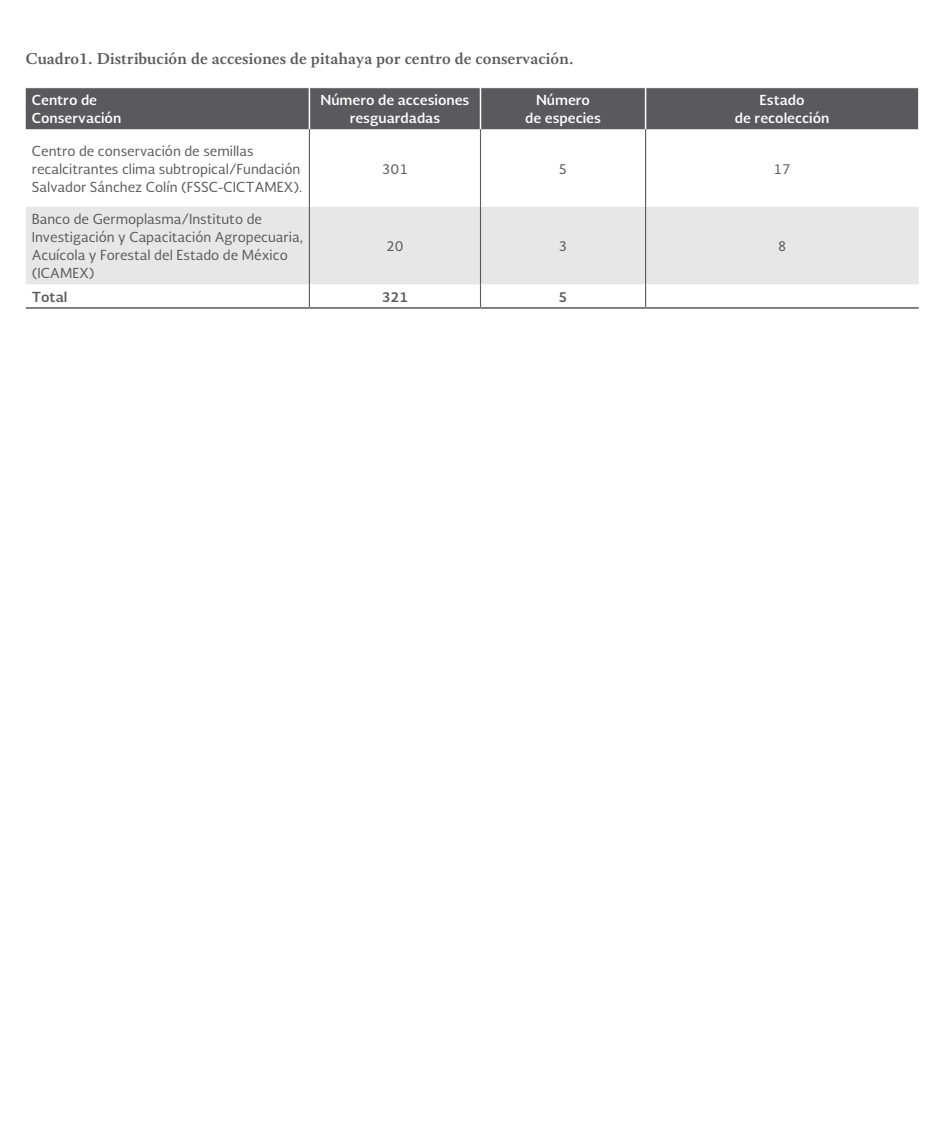
<style>
.page{position:relative;width:943px;height:1123px;background:#fff}
.page>*{position:absolute;margin:0;border:0;box-sizing:border-box;transform-origin:0 0}
.t1{font:700 15.6px "Soberana Texto";color:#5a5a5c}
.t2{font:13.5px/18px "Soberana Sans";color:#5a5a5c}
.t3{font:700 13.5px/18px "Soberana Sans";color:#fff;text-align:center}
.t4{font:700 13.5px "Soberana Sans";color:#5a5a5c}
</style>
<div class="page">
<div style="left:26px;top:88px;width:892px;height:41px;background:#5a5a5c"></div>
<div style="left:26px;top:207px;width:892px;height:77px;background:#e7e7e8"></div>
<hr style="left:309px;top:88px;width:1px;height:41px;background:#fff">
<hr style="left:480px;top:88px;width:1px;height:41px;background:#fff">
<hr style="left:645px;top:88px;width:1px;height:41px;background:#fff">
<hr style="left:309px;top:129px;width:1px;height:78px;background:#5a5a5c">
<hr style="left:480px;top:129px;width:1px;height:78px;background:#5a5a5c">
<hr style="left:645px;top:129px;width:1px;height:78px;background:#5a5a5c">
<hr style="left:309px;top:207px;width:1px;height:77px;background:#5a5a5c">
<hr style="left:480px;top:207px;width:1px;height:77px;background:#5a5a5c">
<hr style="left:645px;top:207px;width:1px;height:77px;background:#5a5a5c">
<svg style="left:309px;top:284px;width:1px;height:23px"></svg>
<svg style="left:480px;top:284px;width:1px;height:23px"></svg>
<svg style="left:645px;top:284px;width:1px;height:23px"></svg>
<hr style="left:26px;top:307px;width:283px;height:2px;background:#5a5a5c">
<hr style="left:309px;top:307px;width:171px;height:2px;background:#5a5a5c">
<hr style="left:480px;top:307px;width:165px;height:2px;background:#5a5a5c">
<hr style="left:645px;top:307px;width:273px;height:2px;background:#5a5a5c">
<p class="t1" style="left:26px;top:49px;width:549px">Cuadro1. Distribución de accesiones de pitahaya por centro de conservación.</p>
<p class="t3" style="left:32px;top:91px;width:91px;text-align:left">Centro de<br>Conservación</p>
<p class="t3" style="left:320px;top:91px;width:150px">Número de accesiones resguardadas</p>
<p class="t3" style="left:525px;top:91px;width:77px">Número<br>de especies</p>
<p class="t3" style="left:735px;top:91px;width:96px">Estado<br>de recolección</p>
<p class="t2" style="left:32px;top:141px;width:272px">Centro de conservación de semillas recalcitrantes clima subtropical/Fundación<br>Salvador Sánchez Colín (FSSC-CICTAMEX).</p>
<p class="t2" style="left:382px;top:159px;width:28px">301</p>
<p class="t2" style="left:558px;top:159px;width:10px">5</p>
<p class="t2" style="left:773px;top:159px;width:19px">17</p>
<p class="t2" style="left:32px;top:210px;width:273px">Banco de Germoplasma/Instituto de<br>Investigación y Capacitación Agropecuaria,<br>Acuícola y Forestal del Estado de México (ICAMEX)</p>
<p class="t2" style="left:386px;top:237px;width:19px">20</p>
<p class="t2" style="left:558px;top:237px;width:10px">3</p>
<p class="t2" style="left:777px;top:237px;width:10px">8</p>
<p class="t4" style="left:32px;top:288px;width:37px">Total</p>
<p class="t4" style="left:382px;top:288px;width:28px">321</p>
<p class="t4" style="left:558px;top:288px;width:10px">5</p>
</div>
